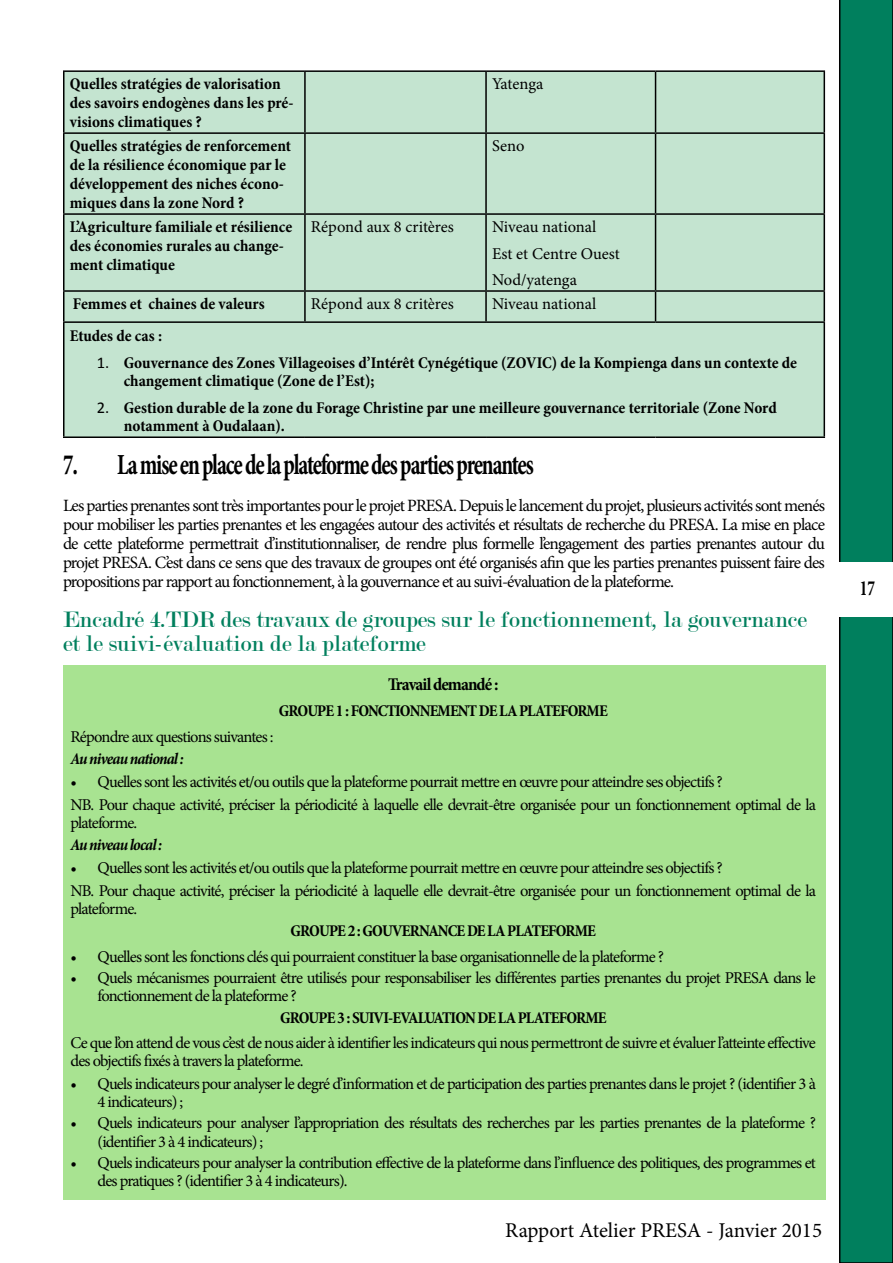
<style>
.page{position:relative;width:893px;height:1263px;background:#fff}
.page>*{position:absolute;margin:0;border:0;box-sizing:border-box;transform-origin:0 0}
.t1{font:700 condensed 29.4px "Minion Pro";letter-spacing:-.05em;color:#000;scale:.76 1}
.t2{font:24px/24px "Modern";color:#007f5d}
.t3{font:700 condensed 21.6px "Minion Pro";color:#000;scale:.76 1}
.t4{font:21px "Minion Pro";color:#000}
.t5{font:700 condensed 18px "Minion Pro";letter-spacing:-.05em;color:#000}
.t6{font:17.25px/19px "Minion Pro";letter-spacing:-.055em;color:#000;text-align:justify}
.t7{font:16.5px/18.1px "Minion Pro";letter-spacing:-.05em;color:#000}
.t8{font:700 condensed 16.5px/18.9px "Minion Pro";color:#000}
.t9{font:700 condensed 16.5px "Minion Pro";letter-spacing:-.05em;color:#000}
.t10{font:16.5px/26.5px "Minion Pro";color:#000}
.t11{font:italic 700 condensed 16.5px "Minion Pro";letter-spacing:-.055em;color:#000}
.t12{font:16.5px "Minion Pro";letter-spacing:-.005em;color:#000}
.s1{font-family:"Calibri";font-weight:400;font-stretch:normal}
</style>
<div class="page">
<div style="left:839px;top:0;width:54px;height:1263px;background:#007f5d"></div>
<div style="left:839px;top:562px;width:54px;height:54px;background:#fff"></div>
<div style="left:63px;top:664px;width:762px;height:536px;background:#a8e391"></div>
<div style="left:64px;top:72px;width:760px;height:364px;background:#c4e4d0"></div>
<hr style="left:63px;top:70px;width:242px;height:2px;background:#000">
<hr style="left:63px;top:72px;width:1px;height:60px;background:#000">
<hr style="left:305px;top:70px;width:181px;height:2px;background:#000">
<hr style="left:304px;top:72px;width:2px;height:60px;background:#000">
<hr style="left:486px;top:70px;width:170px;height:2px;background:#000">
<hr style="left:485px;top:72px;width:2px;height:60px;background:#000">
<hr style="left:656px;top:70px;width:169px;height:2px;background:#000">
<hr style="left:655px;top:72px;width:1px;height:60px;background:#000">
<hr style="left:824px;top:72px;width:1px;height:60px;background:#000">
<hr style="left:63px;top:132px;width:242px;height:2px;background:#000">
<hr style="left:63px;top:134px;width:1px;height:79px;background:#000">
<hr style="left:305px;top:132px;width:181px;height:2px;background:#000">
<hr style="left:304px;top:134px;width:2px;height:79px;background:#000">
<hr style="left:486px;top:132px;width:170px;height:2px;background:#000">
<hr style="left:485px;top:134px;width:2px;height:79px;background:#000">
<hr style="left:656px;top:132px;width:169px;height:2px;background:#000">
<hr style="left:655px;top:134px;width:1px;height:79px;background:#000">
<hr style="left:824px;top:134px;width:1px;height:79px;background:#000">
<hr style="left:63px;top:213px;width:242px;height:2px;background:#000">
<hr style="left:63px;top:215px;width:1px;height:75px;background:#000">
<hr style="left:305px;top:213px;width:181px;height:2px;background:#000">
<hr style="left:304px;top:215px;width:2px;height:75px;background:#000">
<hr style="left:486px;top:213px;width:170px;height:2px;background:#000">
<hr style="left:485px;top:215px;width:2px;height:75px;background:#000">
<hr style="left:656px;top:213px;width:169px;height:2px;background:#000">
<hr style="left:655px;top:215px;width:1px;height:75px;background:#000">
<hr style="left:824px;top:215px;width:1px;height:75px;background:#000">
<hr style="left:63px;top:290px;width:242px;height:2px;background:#000">
<svg style="left:63px;top:292px;width:1px;height:29px"></svg>
<hr style="left:305px;top:290px;width:181px;height:2px;background:#000">
<hr style="left:304px;top:292px;width:2px;height:29px;background:#000">
<hr style="left:486px;top:290px;width:170px;height:2px;background:#000">
<hr style="left:485px;top:292px;width:2px;height:29px;background:#000">
<hr style="left:656px;top:290px;width:169px;height:2px;background:#000">
<svg style="left:655px;top:292px;width:1px;height:29px"></svg>
<svg style="left:824px;top:292px;width:1px;height:29px"></svg>
<hr style="left:63px;top:321px;width:242px;height:2px;background:#000">
<hr style="left:63px;top:323px;width:1px;height:113px;background:#000">
<hr style="left:305px;top:321px;width:181px;height:2px;background:#000">
<hr style="left:486px;top:321px;width:170px;height:2px;background:#000">
<hr style="left:656px;top:321px;width:169px;height:2px;background:#000">
<hr style="left:824px;top:323px;width:1px;height:113px;background:#000">
<hr style="left:63px;top:436px;width:242px;height:2px;background:#000">
<hr style="left:305px;top:436px;width:181px;height:2px;background:#000">
<hr style="left:486px;top:436px;width:170px;height:2px;background:#000">
<hr style="left:656px;top:436px;width:169px;height:2px;background:#000">
<p class="t8" style="left:70px;top:74px;width:225px">Quelles stratégies de valorisation des savoirs endogènes dans les pré&shy;visions climatiques ?</p>
<p class="t12" style="left:492px;top:73px;width:53px">Yatenga</p>
<p class="t8" style="left:70px;top:136px;width:223px">Quelles stratégies de renforcement de la résilience économique par le développement des niches écono&shy;miques dans la zone Nord ?</p>
<p class="t7" style="left:492px;top:137px;width:34px">Seno</p>
<p class="t8" style="left:70px;top:217px;width:224px">L’Agriculture familiale et résilience des économies rurales au change&shy;ment climatique</p>
<p class="t10" style="left:311px;top:214px;width:144px">Répond aux 8 critères</p>
<p class="t10" style="left:492px;top:214px;width:129px">Niveau national<br>Est et Centre Ouest<br>Nod/yatenga</p>
<p class="t8" style="left:73px;top:294px;width:193px">Femmes et chaines de valeurs</p>
<p class="t10" style="left:311px;top:291px;width:144px">Répond aux 8 critères</p>
<p class="t12" style="left:492px;top:293px;width:106px">Niveau national</p>
<p class="t8" style="left:70px;top:326px;width:94px">Etudes de cas :</p>
<p class="t8" style="left:124px;top:354px;width:675px;line-height:18px;text-indent:-27px"><span class="s1">1.</span> Gouvernance des Zones Villageoises d’Intérêt Cynégétique (ZOVIC) de la Kompienga dans un contexte de changement climatique (Zone de l’Est);</p>
<p class="t8" style="left:124px;top:399px;width:654px;line-height:18px;text-indent:-27px"><span class="s1">2.</span> Gestion durable de la zone du Forage Christine par une meilleure gouvernance territoriale (Zone Nord notamment à Oudalaan).</p>
<h1 class="t1" style="left:63px;top:444px;width:621px">7. La mise en place de la plateforme des parties prenantes</h1>
<p class="t6" style="left:63px;top:496px;width:764px">Les parties prenantes sont très importantes pour le projet PRESA. Depuis le lancement du projet, plusieurs activités sont menés pour mobiliser les parties prenantes et les engagées autour des activités et résultats de recherche du PRESA. La mise en place de cette plateforme permettrait d’institutionnaliser, de rendre plus formelle l’engagement des parties prenantes autour du projet PRESA. C’est dans ce sens que des travaux de groupes ont été organisés afin que les parties prenantes puissent faire des propositions par rapport au fonctionnement, à la gouvernance et au suivi-évaluation de la plateforme.</p>
<h2 class="t2" style="left:63px;top:608px;width:745px">Encadré 4.TDR des travaux de groupes sur le fonctionnement, la gouvernance et le suivi-évaluation de la plateforme</h2>
<p class="t5" style="left:388px;top:672px;width:112px">Travail demandé :</p>
<p class="t9" style="left:279px;top:699px;width:330px">GROUPE 1 : FONCTIONNEMENT DE LA PLATEFORME</p>
<p class="t7" style="left:71px;top:727px;width:205px">Répondre aux questions suivantes :</p>
<p class="t11" style="left:71px;top:747px;width:115px">Au niveau national :</p>
<p class="t7" style="left:71px;top:770px;width:747px;line-height:22.6px">• Quelles sont les activités et/ou outils que la plateforme pourrait mettre en œuvre pour atteindre ses objectifs ?<br>NB. Pour chaque activité, préciser la périodicité à laquelle elle devrait-être organisée pour un fonctionnement optimal de la</p>
<p class="t7" style="left:71px;top:813px;width:68px">plateforme.</p>
<p class="t11" style="left:71px;top:834px;width:93px">Au niveau local :</p>
<p class="t7" style="left:71px;top:856px;width:747px;line-height:22.6px">• Quelles sont les activités et/ou outils que la plateforme pourrait mettre en œuvre pour atteindre ses objectifs ?<br>NB. Pour chaque activité, préciser la périodicité à laquelle elle devrait-être organisée pour un fonctionnement optimal de la</p>
<p class="t7" style="left:71px;top:899px;width:68px">plateforme.</p>
<p class="t9" style="left:291px;top:920px;width:307px">GROUPE 2 : GOUVERNANCE DE LA PLATEFORME</p>
<p class="t7" style="left:71px;top:948px;width:595px">• Quelles sont les fonctions clés qui pourraient constituer la base organisationnelle de la plateforme ?</p>
<p class="t7" style="left:98px;top:969px;width:720px;text-indent:-27px">• Quels mécanismes pourraient être utilisés pour responsabiliser les différentes parties prenantes du projet PRESA dans le fonctionnement de la plateforme ?</p>
<p class="t9" style="left:280px;top:1006px;width:328px">GROUPE 3 : SUIVI-EVALUATION DE LA PLATEFORME</p>
<p class="t7" style="left:70px;top:1034px;width:747px">Ce que l’on attend de vous c’est de nous aider à identifier les indicateurs qui nous permettront de suivre et évaluer l’atteinte effective des objectifs fixés à travers la plateforme.</p>
<p class="t7" style="left:97px;top:1075px;width:720px;text-indent:-27px">• Quels indicateurs pour analyser le degré d’information et de participation des parties prenantes dans le projet ? (identifier 3 à<br>4 indicateurs) ;</p>
<p class="t7" style="left:97px;top:1114px;width:720px;text-indent:-27px">• Quels indicateurs pour analyser l’appropriation des résultats des recherches par les parties prenantes de la plateforme ? (identifier 3 à 4 indicateurs) ;</p>
<p class="t7" style="left:97px;top:1153px;width:720px;text-indent:-27px">• Quels indicateurs pour analyser la contribution effective de la plateforme dans l’influence des politiques, des programmes et des pratiques ? (identifier 3 à 4 indicateurs).</p>
<p class="t4" style="left:505px;top:1216px;width:318px">Rapport Atelier PRESA - Janvier 2015</p>
<h3 class="t3" style="left:860px;top:574px;width:22px">17</h3>
</div>
